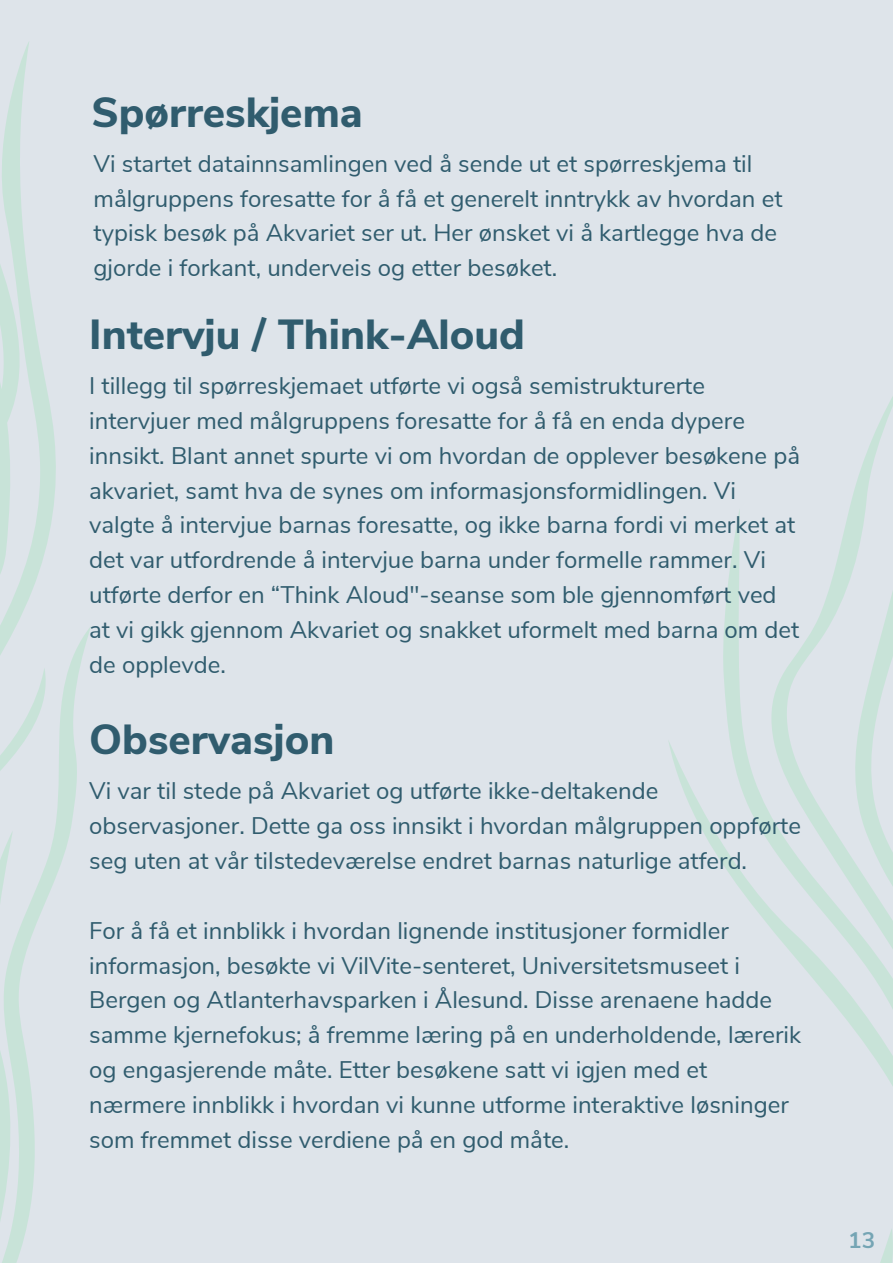
<style>
.page{position:relative;width:893px;height:1264px;background:#fff}
.page>*{position:absolute;margin:0;border:0;box-sizing:border-box;transform-origin:0 0}
.t1{font:800 42px "Nunito Sans";color:#305c6e}
.t2{font:24px/34.8px "Nunito Sans";color:#305c6e}
.t3{font:700 22.5px "Nunito Sans";color:#75a5b4}
</style>
<div class="page">
<div style="left:0;top:0;width:892px;height:1262px;background:#dee4ea"></div>
<svg style="left:668px;top:398px;width:224px;height:864px"></svg>
<svg style="left:0;top:42px;width:91px;height:1220px"></svg>
<p class="t1" style="left:91px;top:84px;width:273px">Spørreskjema</p>
<p class="t2" style="left:94px;top:146px;width:690px">Vi startet datainnsamlingen ved å sende ut et spørreskjema til målgruppens foresatte for å få et generelt inntrykk av hvordan et typisk besøk på Akvariet ser ut. Her ønsket vi å kartlegge hva de gjorde i forkant, underveis og etter besøket.</p>
<p class="t1" style="left:89px;top:306px;width:437px">Intervju / Think-Aloud</p>
<p class="t2" style="left:89px;top:369px;width:712px">I tillegg til spørreskjemaet utførte vi også semistrukturerte intervjuer med målgruppens foresatte for å få en enda dypere innsikt. Blant annet spurte vi om hvordan de opplever besøkene på akvariet, samt hva de synes om informasjonsformidlingen. Vi valgte å intervjue barnas foresatte, og ikke barna fordi vi merket at det var utfordrende å intervjue barna under formelle rammer. Vi utførte derfor en “Think Aloud"-seanse som ble gjennomført ved at vi gikk gjennom Akvariet og snakket uformelt med barna om det de opplevde.</p>
<p class="t1" style="left:89px;top:711px;width:246px">Observasjon</p>
<p class="t2" style="left:89px;top:774px;width:713px">Vi var til stede på Akvariet og utførte ikke-deltakende observasjoner. Dette ga oss innsikt i hvordan målgruppen oppførte seg uten at vår tilstedeværelse endret barnas naturlige atferd.</p>
<p class="t2" style="left:89px;top:913px;width:713px">For å få et innblikk i hvordan lignende institusjoner formidler informasjon, besøkte vi VilVite-senteret, Universitetsmuseet i Bergen og Atlanterhavsparken i Ålesund. Disse arenaene hadde samme kjernefokus; å fremme læring på en underholdende, lærerik og engasjerende måte. Etter besøkene satt vi igjen med et nærmere innblikk i hvordan vi kunne utforme interaktive løsninger som fremmet disse verdiene på en god måte.</p>
<p class="t3" style="left:848px;top:1225px;width:28px">13</p>
</div>
